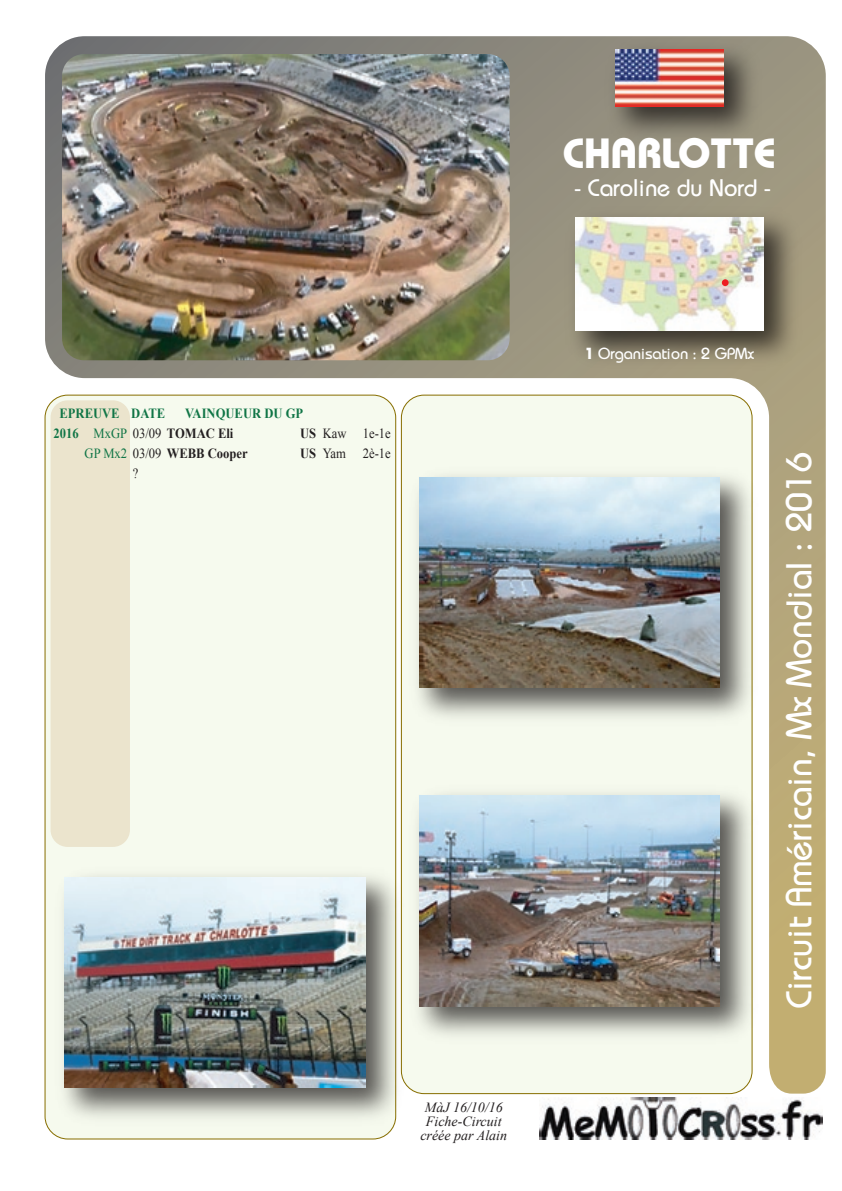
<style>
.page{position:relative;width:842px;height:1191px;background:#fff}
.page>*{position:absolute;margin:0;border:0;box-sizing:border-box;transform-origin:0 0}
.t1{font:700 42px "Bauhaus IT Cby BT";color:#fff}
.t2{font:36px "Bauhaus";color:#fff}
.t3{font:24px "Bauhaus";color:#fff}
.t4{font:16px "Bauhaus";color:#fff}
.t5{font:700 14px "Times New Roman";color:#231f20;scale:.9 1}
.t6{font:italic 14px/14px "Times New Roman";color:#231f20;text-align:center}
.t7{font:700 14px "Times New Roman";color:#107546;scale:.9 1}
.t8{font:14px "Times New Roman";color:#231f20;scale:.9 1}
.s1{color:#107546}
.s2{font-weight:400;color:#107546}
.s3{font-weight:400}
.s4{font-weight:700}
.s5{font-family:"Bauhaus IT Cby BT";font-weight:700}
</style>
<div class="page">
<img style="left:539px;top:1097px;width:283px;height:42px">
<img style="left:48px;top:1093px;width:349px;height:39px">
<img style="left:45px;top:36px;width:781px;height:1057px">
<div style="left:51px;top:400px;width:79px;height:447px;background:#ebe4cd"></div>
<img style="left:558px;top:201px;width:250px;height:174px">
<img style="left:576px;top:217px;width:187px;height:114px">
<div style="left:722px;top:279px;width:7px;height:7px;background:#ee1d23;border-radius:50%"></div>
<img style="left:598px;top:36px;width:170px;height:115px">
<img style="left:616px;top:50px;width:108px;height:56px">
<h1 class="t1" style="left:563px;top:127px;width:214px">CHARLOTTE</h1>
<h3 class="t3" style="left:574px;top:173px;width:198px">- Caroline du Nord -</h3>
<p class="t7" style="left:59px;top:403px;width:119px">EPREUVE DATE</p>
<p class="t7" style="left:185px;top:403px;width:133px">VAINQUEUR DU GP</p>
<p class="t5" style="left:54px;top:423px;width:201px"><span class="s1">2016</span> <span class="s2">MxGP</span> <span class="s3">03/09</span> TOMAC Eli</p>
<p class="t8" style="left:300px;top:424px;width:102px"><span class="s4">US</span> Kaw 1e-1e</p>
<p class="t5" style="left:85px;top:443px;width:183px"><span class="s2">GP Mx2</span> <span class="s3">03/09</span> WEBB Cooper</p>
<p class="t8" style="left:300px;top:444px;width:102px"><span class="s4">US</span> Yam 2è-1e</p>
<p class="t8" style="left:133px;top:464px;width:8px">?</p>
<p class="t6" style="left:420px;top:1100px;width:88px">MàJ 16/10/16<br>Fiche-Circuit créée par Alain</p>
<p class="t4" style="left:585px;top:344px;width:171px"><span class="s5">1</span> Organisation : 2 GPMx</p>
<h2 class="t2" style="left:776px;top:1008px;width:558px;rotate:-90deg">Circuit Américain, Mx Mondial : 2016</h2>
</div>
